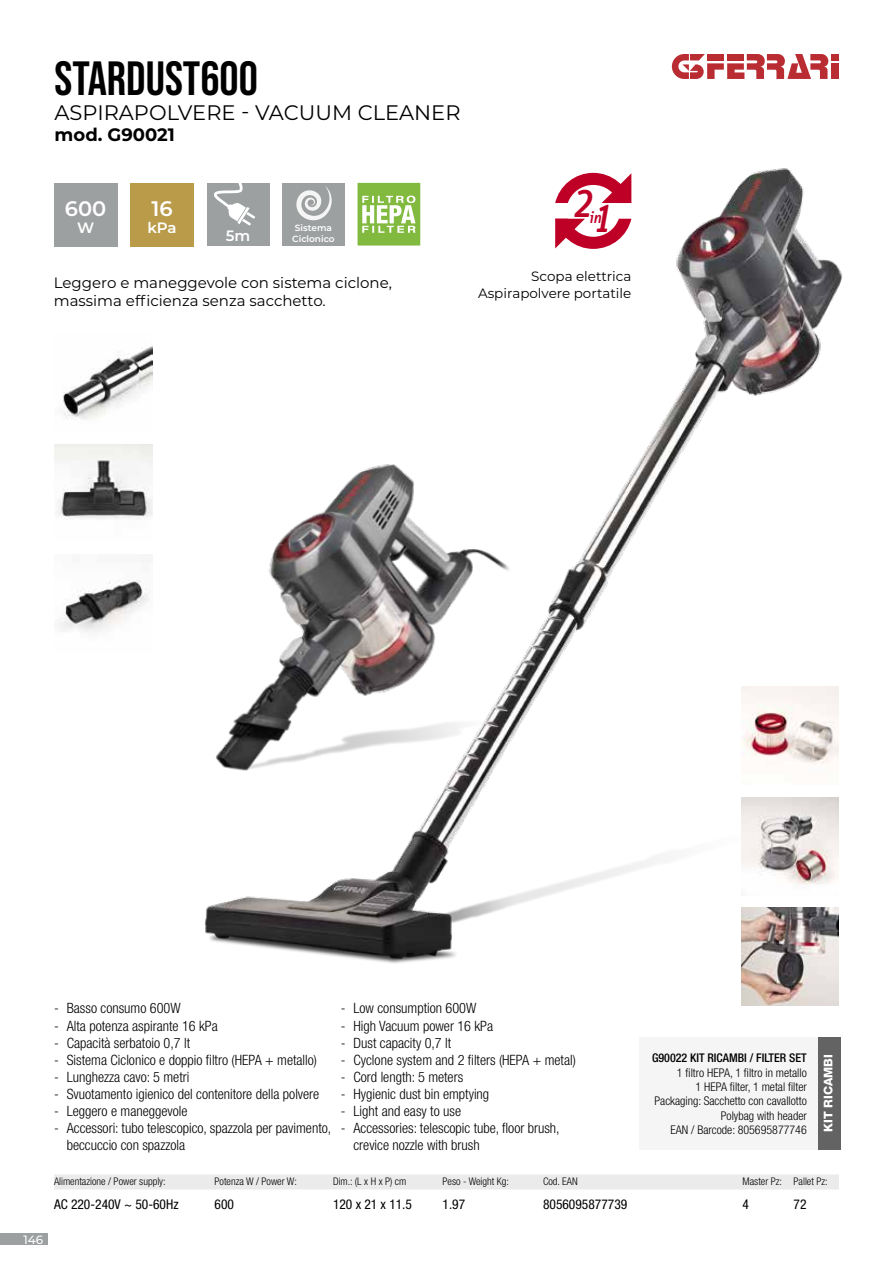
<style>
.page{position:relative;width:893px;height:1263px;background:#fff}
.page>*{position:absolute;margin:0;border:0;box-sizing:border-box;transform-origin:0 0}
.t1{font:48px "Bebas Neue";color:#000}
.t2{font:italic 500 40.35px "Info Disp";color:#be0027}
.t3{font:21px "Montserrat";color:#000}
.t4{font:600 21px "Montserrat";color:#fff}
.t5{font:700 18px "Montserrat";color:#000}
.t6{font:italic 500 16.65px "Info Disp";color:#be0027}
.t7{font:15px/18px "Montserrat";color:#000}
.t8{font:600 15px "Montserrat";color:#fff}
.t9{font:300 condensed 14.25px/17.1px "Helvetica Neue LT Std";color:#000}
.t10{font:condensed 13.5px "Helvetica Neue LT Std";color:#000}
.t11{font:13.5px/16.2px "Montserrat";color:#000;text-align:right}
.t12{font:300 condensed 12px/14.4px "Helvetica Neue LT Std";color:#000;text-align:right}
.t13{font:500 condensed 12px "Helvetica Neue LT Std";color:#000}
.t14{font:800 12px "Helvetica Neue LT Std";color:#fff}
.t15{font:500 12px "Montserrat";color:#fff}
.t16{font:300 condensed 10.5px "Helvetica Neue LT Std";color:#000}
.t17{font:600 9px/10.5px "Montserrat";color:#fff}
</style>
<div class="page">
<div style="left:0;top:1233px;width:48px;height:12px;background:#9da0a1"></div>
<div style="left:831px;top:63px;width:8px;height:16px;background:#b92c32"></div>
<div style="left:831px;top:54px;width:8px;height:6px;background:#b92c32"></div>
<svg style="left:672px;top:54px;width:156px;height:25px"></svg>
<img style="left:130px;top:168px;width:713px;height:796px">
<div style="left:639px;top:1037px;width:201px;height:113px;background:#f5f5f5"></div>
<div style="left:818px;top:1037px;width:22px;height:113px;background:#636363"></div>
<img style="left:63px;top:334px;width:89px;height:97px">
<img style="left:55px;top:444px;width:97px;height:98px">
<img style="left:58px;top:555px;width:94px;height:97px">
<img style="left:178px;top:432px;width:369px;height:365px">
<div style="left:54px;top:1174px;width:785px;height:15px;background:#ebebeb"></div>
<div style="left:207px;top:183px;width:62px;height:63px;background:#9da0a1"></div>
<svg style="left:214px;top:183px;width:41px;height:43px"></svg>
<svg style="left:358px;top:183px;width:62px;height:63px"></svg>
<div style="left:54px;top:183px;width:63px;height:63px;background:#9da0a1"></div>
<div style="left:130px;top:183px;width:64px;height:63px;background:#b99b49"></div>
<div style="left:282px;top:183px;width:63px;height:63px;background:#9da0a1"></div>
<svg style="left:296px;top:186px;width:36px;height:34px"></svg>
<img style="left:741px;top:908px;width:98px;height:98px">
<img style="left:741px;top:687px;width:98px;height:98px">
<img style="left:741px;top:797px;width:98px;height:98px">
<svg style="left:555px;top:173px;width:76px;height:30px"></svg>
<svg style="left:555px;top:219px;width:76px;height:30px"></svg>
<h1 class="t1" style="left:55px;top:51px;width:205px">STARDUST600</h1>
<h3 class="t3" style="left:55px;top:98px;width:407px">ASPIRAPOLVERE - VACUUM CLEANER</h3>
<p class="t5" style="left:55px;top:122px;width:122px">mod. G90021</p>
<h3 class="t4" style="left:65px;top:194px;width:43px">600</h3>
<p class="t8" style="left:77px;top:217px;width:19px">W</p>
<h3 class="t4" style="left:151px;top:194px;width:23px">16</h3>
<p class="t8" style="left:147px;top:217px;width:31px">kPa</p>
<p class="t17" style="left:292px;top:222px;width:44px">Sistema<br>Ciclonico</p>
<p class="t8" style="left:226px;top:225px;width:26px">5m</p>
<p class="t7" style="left:54px;top:273px;width:340px">Leggero e maneggevole con sistema ciclone, massima efficienza senza sacchetto.</p>
<h2 class="t2" style="left:573px;top:189px;width:37px">21</h2>
<p class="t6" style="left:589px;top:208px;width:14px">in</p>
<p class="t11" style="left:478px;top:268px;width:155px">Scopa elettrica<br>Aspirapolvere portatile</p>
<p class="t15" style="left:23px;top:1231px;width:21px">146</p>
<p class="t9" style="left:54px;top:1000px;width:128px">- Basso consumo 600W</p>
<p class="t9" style="left:54px;top:1017px;width:165px">- Alta potenza aspirante 16 kPa</p>
<p class="t9" style="left:54px;top:1034px;width:138px">- Capacità serbatoio 0,7 lt</p>
<p class="t9" style="left:54px;top:1051px;width:265px">- Sistema Ciclonico e doppio filtro (HEPA + metallo)</p>
<p class="t9" style="left:54px;top:1068px;width:137px">- Lunghezza cavo: 5 metri</p>
<p class="t9" style="left:54px;top:1085px;width:267px">- Svuotamento igienico del contenitore della polvere</p>
<p class="t9" style="left:54px;top:1102px;width:135px">- Leggero e maneggevole</p>
<p class="t9" style="left:67px;top:1119px;width:266px;text-indent:-13px">- Accessori: tubo telescopico, spazzola per pavimento, beccuccio con spazzola</p>
<p class="t9" style="left:341px;top:1000px;width:137px">- Low consumption 600W</p>
<p class="t9" style="left:341px;top:1017px;width:154px">- High Vacuum power 16 kPa</p>
<p class="t9" style="left:341px;top:1034px;width:112px">- Dust capacity 0,7 lt</p>
<p class="t9" style="left:341px;top:1051px;width:237px">- Cyclone system and 2 filters (HEPA + metal)</p>
<p class="t9" style="left:341px;top:1068px;width:124px">- Cord length: 5 meters</p>
<p class="t9" style="left:341px;top:1085px;width:150px">- Hygienic dust bin emptying</p>
<p class="t9" style="left:341px;top:1102px;width:122px">- Light and easy to use</p>
<p class="t9" style="left:353px;top:1119px;width:208px;text-indent:-13px">- Accessories: telescopic tube, floor brush, crevice nozzle with brush</p>
<p class="t13" style="left:652px;top:1051px;width:156px">G90022 KIT RICAMBI / FILTER SET</p>
<p class="t12" style="left:654px;top:1065px;width:154px">1 filtro HEPA, 1 filtro in metallo<br>1 HEPA filter, 1 metal filter<br>Packaging: Sacchetto con cavallotto<br>Polybag with header<br>EAN / Barcode: 805695877746</p>
<p class="t14" style="left:821px;top:1132px;width:79px;rotate:-90deg">KIT RICAMBI</p>
<p class="t16" style="left:54px;top:1175px;width:113px">Alimentazione / Power supply:</p>
<p class="t16" style="left:215px;top:1175px;width:84px">Potenza W / Power W:</p>
<p class="t16" style="left:333px;top:1175px;width:75px">Dim.: (L x H x P) cm</p>
<p class="t16" style="left:443px;top:1175px;width:68px">Peso - Weight Kg:</p>
<p class="t16" style="left:543px;top:1175px;width:36px">Cod. EAN</p>
<p class="t16" style="left:743px;top:1175px;width:87px">Master Pz: Pallet Pz:</p>
<p class="t10" style="left:54px;top:1196px;width:126px">AC 220-240V ~ 50-60Hz</p>
<p class="t10" style="left:215px;top:1196px;width:21px">600</p>
<p class="t10" style="left:333px;top:1196px;width:81px">120 x 21 x 11.5</p>
<p class="t10" style="left:443px;top:1196px;width:24px">1.97</p>
<p class="t10" style="left:543px;top:1196px;width:86px">8056095877739</p>
<p class="t10" style="left:742px;top:1196px;width:8px">4</p>
<p class="t10" style="left:794px;top:1196px;width:14px">72</p>
</div>
